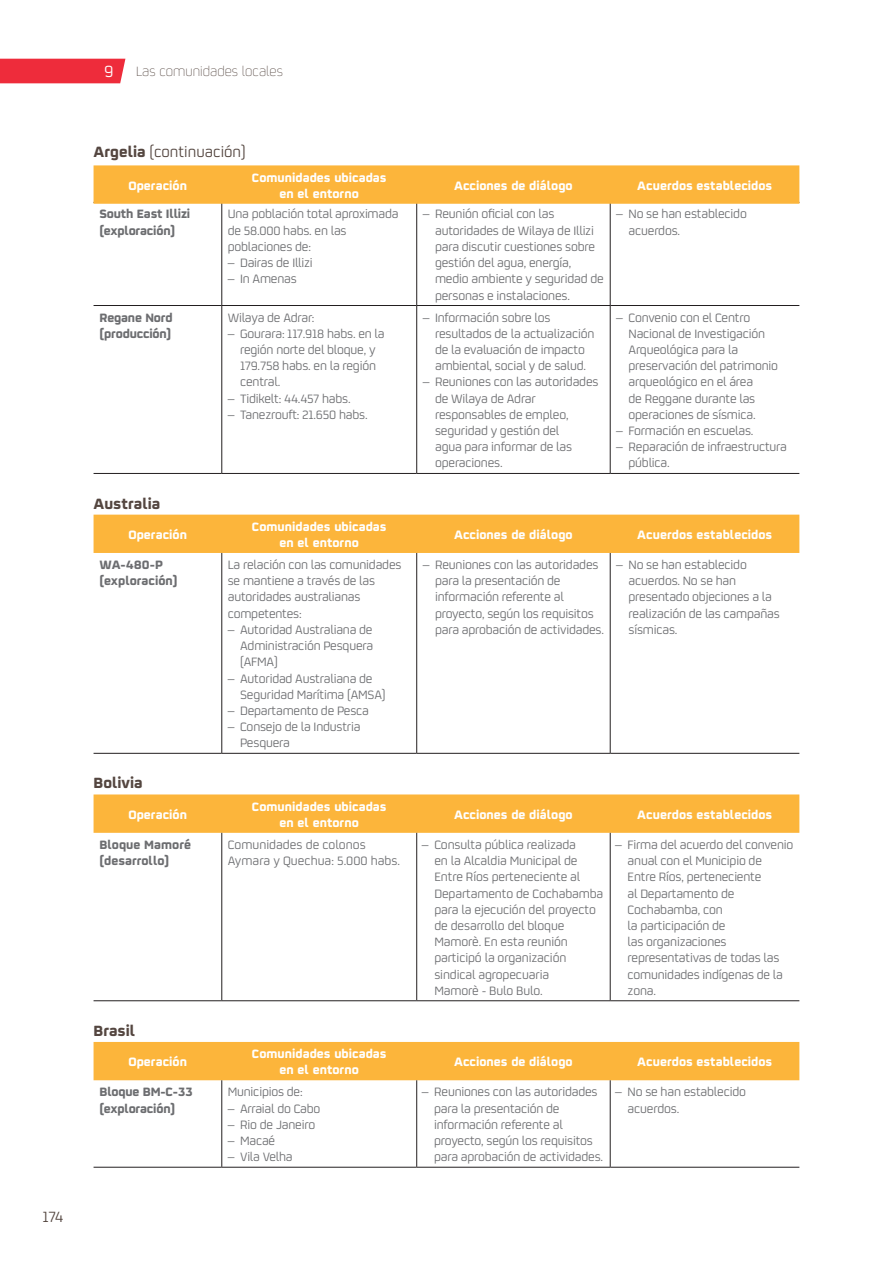
<style>
.page{position:relative;width:893px;height:1263px;background:#fff}
.page>*{position:absolute;margin:0;border:0;box-sizing:border-box;transform-origin:0 0}
.t1{font:16.5px "Repsol";color:#544640}
.t2{font:700 16.5px "Repsol";color:#544640}
.t3{font:300 15px "Repsol";color:#544640}
.t4{font:13.5px/16.2px "Repsol";letter-spacing:-.015em;color:#6c6d70}
.t5{font:700 13.5px/16.2px "Repsol";color:#fff;text-align:center}
.t6{font:700 13.5px/16.2px "Repsol";letter-spacing:-.015em;color:#6c6d70}
.s1{font-weight:400;font-size:18px;color:#fff}
.s2{font-weight:700}
</style>
<div class="page">
<div style="left:0;top:59px;width:125px;height:24px;background:#ee2c3b"></div>
<hr style="left:221px;top:203px;width:1px;height:102px;background:#231f20">
<hr style="left:416px;top:203px;width:1px;height:102px;background:#231f20">
<hr style="left:610px;top:203px;width:1px;height:102px;background:#231f20">
<hr style="left:221px;top:306px;width:1px;height:167px;background:#231f20">
<hr style="left:416px;top:306px;width:1px;height:167px;background:#231f20">
<hr style="left:610px;top:306px;width:1px;height:167px;background:#231f20">
<hr style="left:94px;top:305px;width:128px;height:1px;background:#231f20">
<hr style="left:222px;top:305px;width:195px;height:1px;background:#231f20">
<hr style="left:417px;top:305px;width:193px;height:1px;background:#231f20">
<hr style="left:610px;top:305px;width:189px;height:1px;background:#231f20">
<hr style="left:94px;top:473px;width:128px;height:1px;background:#231f20">
<hr style="left:222px;top:473px;width:195px;height:1px;background:#231f20">
<hr style="left:417px;top:473px;width:193px;height:1px;background:#231f20">
<hr style="left:610px;top:473px;width:189px;height:1px;background:#231f20">
<div style="left:94px;top:515px;width:705px;height:38px;background:#fcb53b"></div>
<hr style="left:221px;top:553px;width:1px;height:200px;background:#231f20">
<hr style="left:416px;top:553px;width:1px;height:200px;background:#231f20">
<hr style="left:610px;top:553px;width:1px;height:200px;background:#231f20">
<hr style="left:94px;top:753px;width:128px;height:1px;background:#231f20">
<hr style="left:222px;top:753px;width:195px;height:1px;background:#231f20">
<hr style="left:417px;top:753px;width:193px;height:1px;background:#231f20">
<hr style="left:610px;top:753px;width:189px;height:1px;background:#231f20">
<div style="left:94px;top:794px;width:705px;height:39px;background:#fcb53b"></div>
<hr style="left:221px;top:833px;width:1px;height:167px;background:#231f20">
<hr style="left:416px;top:833px;width:1px;height:167px;background:#231f20">
<hr style="left:610px;top:833px;width:1px;height:167px;background:#231f20">
<hr style="left:94px;top:1000px;width:128px;height:1px;background:#231f20">
<hr style="left:222px;top:1000px;width:195px;height:1px;background:#231f20">
<hr style="left:417px;top:1000px;width:193px;height:1px;background:#231f20">
<hr style="left:610px;top:1000px;width:189px;height:1px;background:#231f20">
<div style="left:94px;top:1042px;width:705px;height:38px;background:#fcb53b"></div>
<hr style="left:221px;top:1080px;width:1px;height:87px;background:#231f20">
<hr style="left:416px;top:1080px;width:1px;height:87px;background:#231f20">
<hr style="left:610px;top:1080px;width:1px;height:87px;background:#231f20">
<hr style="left:94px;top:1167px;width:128px;height:1px;background:#231f20">
<hr style="left:222px;top:1167px;width:195px;height:1px;background:#231f20">
<hr style="left:417px;top:1167px;width:193px;height:1px;background:#231f20">
<hr style="left:610px;top:1167px;width:189px;height:1px;background:#231f20">
<div style="left:94px;top:165px;width:705px;height:39px;background:#fcb53b"></div>
<p class="t1" style="left:43px;top:1206px;width:23px">174</p>
<p class="t3" style="left:104px;top:61px;width:180px"><span class="s1">9</span> Las comunidades locales</p>
<p class="t1" style="left:94px;top:140px;width:154px"><span class="s2">Argelia</span> (continuación)</p>
<p class="t5" style="left:128px;top:175px;width:60px">Operación</p>
<p class="t5" style="left:252px;top:167px;width:136px">Comunidades ubicadas en el entorno</p>
<p class="t5" style="left:454px;top:175px;width:120px">Acciones de diálogo</p>
<p class="t5" style="left:637px;top:175px;width:136px">Acuerdos establecidos</p>
<p class="t6" style="left:100px;top:204px;width:92px">South East Illizi (exploración)</p>
<p class="t4" style="left:228px;top:205px;width:172px">Una población total aproximada de 58.000 habs. en las poblaciones de:</p>
<p class="t4" style="left:228px;top:254px;width:87px">– Dairas de Illizi</p>
<p class="t4" style="left:228px;top:270px;width:71px">– In Amenas</p>
<p class="t6" style="left:100px;top:307px;width:75px">Regane Nord (producción)</p>
<p class="t4" style="left:228px;top:308px;width:88px">Wilaya de Adrar:</p>
<p class="t4" style="left:240px;top:325px;width:146px;text-indent:-12px">– Gourara: 117.918 habs. en la región norte del bloque, y<br>179.758 habs. en la región central.</p>
<p class="t4" style="left:228px;top:389px;width:124px">– Tidikelt: 44.457 habs.</p>
<p class="t4" style="left:228px;top:406px;width:141px">– Tanezrouft: 21.650 habs.</p>
<p class="t4" style="left:435px;top:205px;width:170px;text-indent:-12px">– Reunión oficial con las autoridades de Wilaya de Illizi para discutir cuestiones sobre gestión del agua, energía, medio ambiente y seguridad de personas e instalaciones.</p>
<p class="t4" style="left:629px;top:205px;width:120px;text-indent:-12px">– No se han establecido acuerdos.</p>
<p class="t4" style="left:435px;top:308px;width:161px;text-indent:-12px">– Información sobre los resultados de la actualización de la evaluación de impacto ambiental, social y de salud.</p>
<p class="t4" style="left:435px;top:373px;width:165px;text-indent:-12px">– Reuniones con las autoridades de Wilaya de Adrar responsables de empleo, seguridad y gestión del<br>agua para informar de las operaciones.</p>
<p class="t4" style="left:629px;top:308px;width:151px;text-indent:-12px">– Convenio con el Centro<br>Nacional de Investigación<br>Arqueológica para la preservación del patrimonio arqueológico en el área<br>de Reggane durante las operaciones de sísmica.</p>
<p class="t4" style="left:616px;top:422px;width:139px">– Formación en escuelas.</p>
<p class="t4" style="left:629px;top:438px;width:160px;text-indent:-12px">– Reparación de infraestructura pública.</p>
<p class="t2" style="left:94px;top:490px;width:68px">Australia</p>
<p class="t5" style="left:128px;top:525px;width:60px">Operación</p>
<p class="t5" style="left:252px;top:517px;width:136px">Comunidades ubicadas en el entorno</p>
<p class="t5" style="left:454px;top:525px;width:120px">Acciones de diálogo</p>
<p class="t5" style="left:637px;top:525px;width:136px">Acuerdos establecidos</p>
<p class="t6" style="left:100px;top:555px;width:80px">WA-480-P (exploración)</p>
<p class="t4" style="left:228px;top:556px;width:175px">La relación con las comunidades se mantiene a través de las autoridades australianas competentes:</p>
<p class="t4" style="left:240px;top:621px;width:135px;text-align:justify;text-indent:-12px">– Autoridad Australiana de Administración Pesquera (AFMA)</p>
<p class="t4" style="left:240px;top:669px;width:147px;text-indent:-12px">– Autoridad Australiana de<br>Seguridad Marítima (AMSA)</p>
<p class="t4" style="left:228px;top:702px;width:143px">– Departamento de Pesca</p>
<p class="t4" style="left:240px;top:718px;width:122px;text-indent:-12px">– Consejo de la Industria<br>Pesquera</p>
<p class="t4" style="left:435px;top:556px;width:170px;text-indent:-12px">– Reuniones con las autoridades para la presentación de información referente al proyecto, según los requisitos para aprobación de actividades.</p>
<p class="t4" style="left:629px;top:556px;width:153px;text-indent:-12px">– No se han establecido acuerdos. No se han presentado objeciones a la realización de las campañas sísmicas.</p>
<p class="t2" style="left:94px;top:769px;width:51px">Bolivia</p>
<p class="t5" style="left:128px;top:804px;width:60px">Operación</p>
<p class="t5" style="left:252px;top:796px;width:136px">Comunidades ubicadas en el entorno</p>
<p class="t5" style="left:454px;top:804px;width:120px">Acciones de diálogo</p>
<p class="t5" style="left:637px;top:804px;width:136px">Acuerdos establecidos</p>
<p class="t6" style="left:100px;top:835px;width:93px">Bloque Mamoré (desarrollo)</p>
<p class="t4" style="left:228px;top:836px;width:174px">Comunidades de colonos<br>Aymara y Quechua: 5.000 habs.</p>
<p class="t4" style="left:434px;top:836px;width:171px;text-indent:-13px">– Consulta pública realizada<br>en la Alcaldia Municipal de<br>Entre Ríos perteneciente al<br>Departamento de Cochabamba para la ejecución del proyecto de desarrollo del bloque<br>Mamorè. En esta reunión participó la organización sindical agropecuaria<br>Mamorè - Bulo Bulo.</p>
<p class="t4" style="left:628px;top:836px;width:167px;text-indent:-12px">– Firma del acuerdo del convenio anual con el Municipio de<br>Entre Ríos, perteneciente<br>al Departamento de<br>Cochabamba, con<br>la participación de<br>las organizaciones representativas de todas las comunidades indígenas de la zona.</p>
<p class="t2" style="left:94px;top:1017px;width:43px">Brasil</p>
<p class="t5" style="left:128px;top:1052px;width:60px">Operación</p>
<p class="t5" style="left:252px;top:1044px;width:136px">Comunidades ubicadas en el entorno</p>
<p class="t5" style="left:454px;top:1052px;width:120px">Acciones de diálogo</p>
<p class="t5" style="left:637px;top:1052px;width:136px">Acuerdos establecidos</p>
<p class="t6" style="left:100px;top:1082px;width:95px">Bloque BM-C-33 (exploración)</p>
<p class="t4" style="left:228px;top:1083px;width:76px">Municipios de:</p>
<p class="t4" style="left:434px;top:1083px;width:170px;text-indent:-12px">– Reuniones con las autoridades para la presentación de información referente al proyecto, según los requisitos para aprobación de actividades.</p>
<p class="t4" style="left:628px;top:1083px;width:120px;text-indent:-12px">– No se han establecido acuerdos.</p>
<p class="t4" style="left:228px;top:1099px;width:94px">– Arraial do Cabo</p>
<p class="t4" style="left:228px;top:1115px;width:89px">– Rio de Janeiro</p>
<p class="t4" style="left:228px;top:1132px;width:49px">– Macaé</p>
<p class="t4" style="left:228px;top:1148px;width:66px">– Vila Velha</p>
</div>
